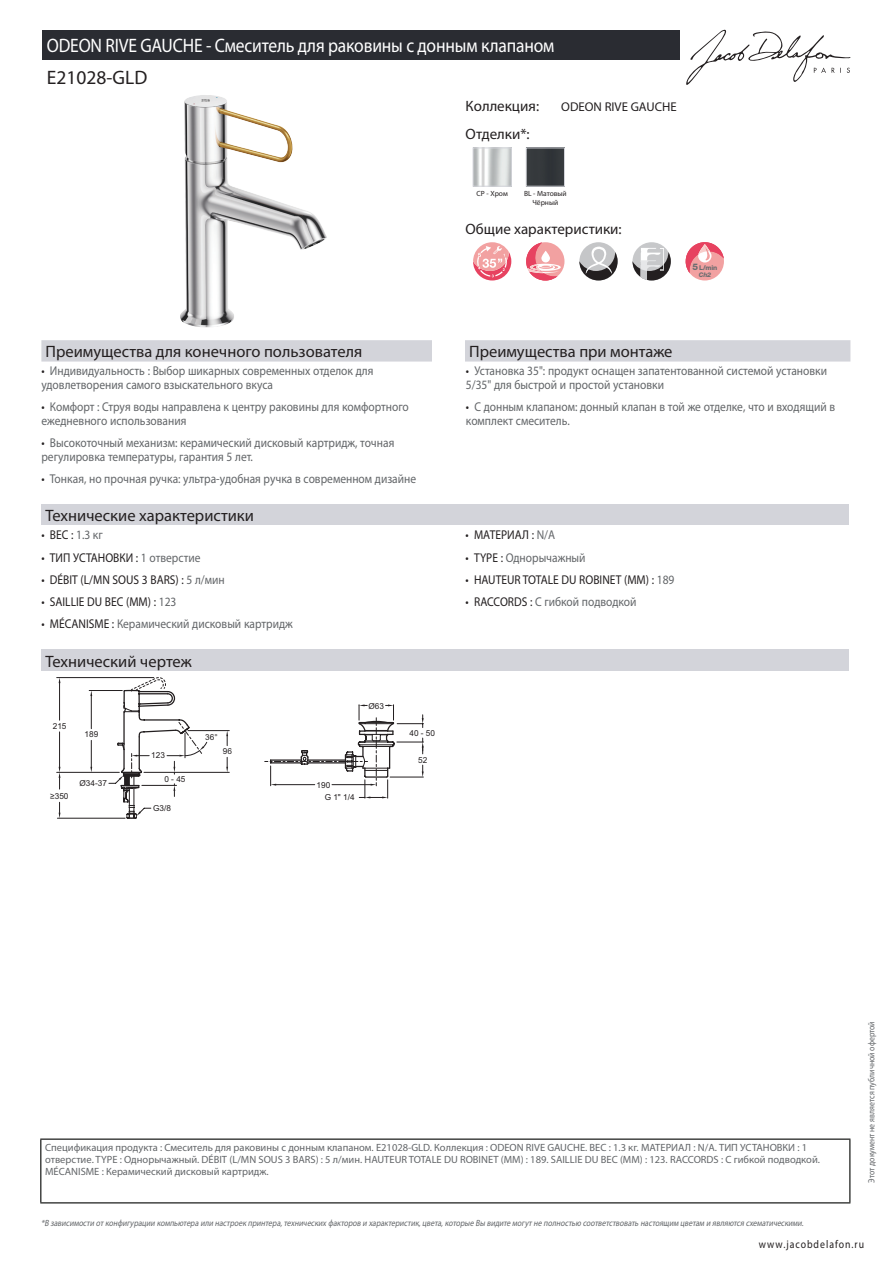
<style>
.page{position:relative;width:893px;height:1263px;background:#fff}
.page>*{position:absolute;margin:0;border:0;box-sizing:border-box;transform-origin:0 0}
.t1{font:19.5px "Myriad Pro";letter-spacing:-.01em;color:#fff;scale:.9 1}
.t2{font:19.5px "Myriad Pro";color:#231f20}
.t3{font:16.5px "Myriad Pro";color:#231f20}
.t4{font:15px "Myriad Pro";color:#231f20}
.t5{font:12.75px/13.5px "Myriad Pro";color:#626568;scale:.9 1}
.t6{font:12.75px "Myriad Pro";color:#231f20;scale:.9 1}
.t7{font:12.75px "Myriad Pro";color:#231f20}
.t8{font:11.25px "Myriad Pro";letter-spacing:.1em;color:#231f20;scale:.87 1}
.t9{font:10.5px/12px "Myriad Pro";color:#626568}
.t10{font:italic 9px "Myriad Pro";color:#626568;scale:.87 1}
.t11{font:9px "Myriad Pro";color:#626568;scale:.87 1}
.t12{font:8.25px "Arial";color:#231f20}
.t13{font:7.5px/9px "Myriad Pro";color:#231f20;text-align:center}
.t14{font:800 6.6px "Helvetica Neue LT Pro";color:#6c6d70}
.t15{font:italic 800 6.45px "Helvetica Neue LT Std";color:#6c6d70}
.s1{font-size:9px}
.s2{color:#231f20}
.s3{color:#626568}
</style>
<div class="page">
<svg style="left:686px;top:30px;width:164px;height:55px"></svg>
<img style="left:180px;top:95px;width:147px;height:233px">
<img style="left:475px;top:150px;width:35px;height:35px">
<div style="left:473px;top:148px;width:39px;height:39px;border:1px solid #d3d4da"></div>
<img style="left:528px;top:150px;width:35px;height:35px">
<div style="left:526px;top:148px;width:39px;height:39px;border:1px solid #d3d4da"></div>
<svg style="left:473px;top:242px;width:38px;height:38px"></svg>
<div style="left:526px;top:242px;width:38px;height:38px;background:#f2a1a1;border-radius:50%"></div>
<svg style="left:526px;top:242px;width:35px;height:38px"></svg>
<div style="left:579px;top:242px;width:39px;height:38px;background:#c5c6c8;border-radius:50%"></div>
<svg style="left:579px;top:246px;width:39px;height:34px"></svg>
<div style="left:632px;top:242px;width:39px;height:38px;background:#c7c8ca;border-radius:50%"></div>
<svg style="left:632px;top:248px;width:39px;height:32px"></svg>
<div style="left:686px;top:242px;width:38px;height:38px;background:#f2a1a1;border-radius:50%"></div>
<svg style="left:686px;top:242px;width:38px;height:31px"></svg>
<div style="left:41px;top:340px;width:809px;height:22px;background:#d3d4da"></div>
<div style="left:432px;top:340px;width:33px;height:22px;background:#fff"></div>
<div style="left:41px;top:504px;width:808px;height:21px;background:#d3d4da"></div>
<div style="left:41px;top:650px;width:808px;height:21px;background:#d3d4da"></div>
<hr style="left:144px;top:772px;width:85px;height:1px;background:#231f20">
<hr style="left:188px;top:730px;width:41px;height:1px;background:#231f20">
<svg style="left:226px;top:757px;width:2px;height:15px"></svg>
<svg style="left:226px;top:731px;width:2px;height:15px"></svg>
<hr style="left:57px;top:772px;width:62px;height:1px;background:#231f20">
<hr style="left:89px;top:690px;width:33px;height:1px;background:#231f20">
<hr style="left:57px;top:677px;width:97px;height:1px;background:#231f20">
<hr style="left:91px;top:696px;width:1px;height:33px;background:#231f20">
<svg style="left:90px;top:740px;width:2px;height:32px"></svg>
<hr style="left:59px;top:732px;width:1px;height:35px;background:#231f20">
<hr style="left:59px;top:683px;width:1px;height:37px;background:#231f20">
<hr style="left:57px;top:818px;width:68px;height:1px;background:#231f20">
<svg style="left:59px;top:767px;width:1px;height:22px"></svg>
<svg style="left:59px;top:802px;width:1px;height:16px"></svg>
<svg style="left:265px;top:704px;width:159px;height:94px"></svg>
<svg style="left:108px;top:677px;width:99px;height:141px"></svg>
<div style="left:43px;top:30px;width:637px;height:30px;background:#2a2c32"></div>
<hr style="left:40px;top:1138px;width:810px;height:2px;background:#040503">
<hr style="left:40px;top:1140px;width:1px;height:62px;background:#040503">
<hr style="left:849px;top:1140px;width:1px;height:62px;background:#040503">
<hr style="left:40px;top:1202px;width:810px;height:1px;background:#040503">
<h1 class="t1" style="left:47px;top:33px;width:565px">ODEON RIVE GAUCHE - Cмеситель для раковины c донным клапаном</h1>
<h1 class="t2" style="left:47px;top:66px;width:102px">E21028-GLD</h1>
<p class="t4" style="left:466px;top:96px;width:75px">Коллекция:</p>
<p class="t7" style="left:561px;top:99px;width:117px">ODEON RIVE GAUCHE</p>
<p class="t4" style="left:466px;top:125px;width:66px">Отделки*:</p>
<p class="t13" style="left:477px;top:189px;width:33px">CP - Хром</p>
<p class="t13" style="left:524px;top:189px;width:44px">BL - Матовый<br>Чёрный</p>
<p class="t4" style="left:466px;top:219px;width:158px">Общие характеристики:</p>
<p class="t14" style="left:693px;top:264px;width:26px"><span class="s1">5</span> L/min</p>
<p class="t15" style="left:699px;top:271px;width:14px">Ch2</p>
<p class="t3" style="left:46px;top:341px;width:318px">Преимущества для конечного пользователя</p>
<p class="t3" style="left:469px;top:341px;width:205px">Преимущества при монтаже</p>
<p class="t5" style="left:41px;top:364px;width:370px"><span class="s2">•</span> Индивидуальность : Выбор шикарных современных отделок для удовлетворения самого взыскательного вкуса</p>
<p class="t5" style="left:466px;top:364px;width:403px"><span class="s2">•</span> Установка 35": продукт оснащен запатентованной системой установки<br>5/35" для быстрой и простой установки</p>
<p class="t5" style="left:41px;top:400px;width:410px"><span class="s2">•</span> Комфорт : Струя воды направлена к центру раковины для комфортного ежедневного использования</p>
<p class="t5" style="left:466px;top:400px;width:412px"><span class="s2">•</span> С донным клапаном: донный клапан в той же отделке, что и входящий в комплект смеситель.</p>
<p class="t5" style="left:41px;top:436px;width:394px"><span class="s2">•</span> Высокоточный механизм: керамический дисковый картридж, точная регулировка температуры, гарантия 5 лет.</p>
<p class="t5" style="left:41px;top:472px;width:418px"><span class="s2">•</span> Тонкая, но прочная ручка: ультра-удобная ручка в современном дизайне</p>
<p class="t3" style="left:46px;top:505px;width:210px">Технические характеристики</p>
<p class="t6" style="left:41px;top:527px;width:70px">• ВЕС : <span class="s3">1.3 кг</span></p>
<p class="t6" style="left:466px;top:527px;width:101px">• МАТЕРИАЛ : <span class="s3">N/A</span></p>
<p class="t6" style="left:41px;top:549px;width:178px">• ТИП УСТАНОВКИ : <span class="s3">1 отверстие</span></p>
<p class="t5" style="left:466px;top:550px;width:135px"><span class="s2">• TYPE :</span> Однорычажный</p>
<p class="t6" style="left:41px;top:572px;width:205px">• DÉBIT (L/MN SOUS 3 BARS) : <span class="s3">5 л/мин</span></p>
<p class="t6" style="left:466px;top:572px;width:233px">• HAUTEUR TOTALE DU ROBINET (MM) : <span class="s3">189</span></p>
<p class="t6" style="left:41px;top:594px;width:152px">• SAILLIE DU BEC (MM) : <span class="s3">123</span></p>
<p class="t5" style="left:466px;top:595px;width:191px"><span class="s2">• RACCORDS :</span> С гибкой подводкой</p>
<p class="t5" style="left:41px;top:617px;width:281px"><span class="s2">• MÉCANISME :</span> Керамический дисковый картридж</p>
<p class="t3" style="left:46px;top:651px;width:148px">Технический чертеж</p>
<p class="t12" style="left:53px;top:720px;width:15px">215</p>
<p class="t12" style="left:85px;top:729px;width:15px">189</p>
<p class="t12" style="left:50px;top:790px;width:20px">≥350</p>
<p class="t12" style="left:79px;top:777px;width:29px">Ø34-37</p>
<p class="t12" style="left:151px;top:750px;width:15px">123</p>
<p class="t12" style="left:164px;top:773px;width:23px">0 - 45</p>
<p class="t12" style="left:153px;top:802px;width:19px">G3/8</p>
<p class="t12" style="left:205px;top:732px;width:14px">36°</p>
<p class="t12" style="left:223px;top:746px;width:11px">96</p>
<p class="t12" style="left:368px;top:700px;width:17px">Ø63</p>
<p class="t12" style="left:316px;top:779px;width:15px">190</p>
<p class="t12" style="left:325px;top:791px;width:32px">G 1" 1/4</p>
<p class="t12" style="left:409px;top:728px;width:27px">40 - 50</p>
<p class="t12" style="left:418px;top:754px;width:11px">52</p>
<p class="t9" style="left:45px;top:1141px;width:776px">Спецификация продукта : Cмеситель для раковины c донным клапаном. E21028-GLD. Коллекция : ODEON RIVE GAUCHE. ВЕС : 1.3 кг. МАТЕРИАЛ : N/A. ТИП УСТАНОВКИ : 1 отверстие. TYPE : Однорычажный. DÉBIT (L/MN SOUS 3 BARS) : 5 л/мин. HAUTEUR TOTALE DU ROBINET (MM) : 189. SAILLIE DU BEC (MM) : 123. RACCORDS : С гибкой подводкой.<br>MÉCANISME : Керамический дисковый картридж.</p>
<p class="t10" style="left:41px;top:1217px;width:880px">*В зависимости отконфигурации компьютера или настроек принтера,технических факторов и характеристик,цвета,которые Вы видите могутне полностью соответствовать настоящим цветам и являются схематическими.</p>
<p class="t11" style="left:866px;top:1183px;width:187px;rotate:-90deg">Этот документ не является публичной офертой</p>
<p class="t8" style="left:759px;top:1237px;width:122px">www.jacobdelafon.ru</p>
</div>
